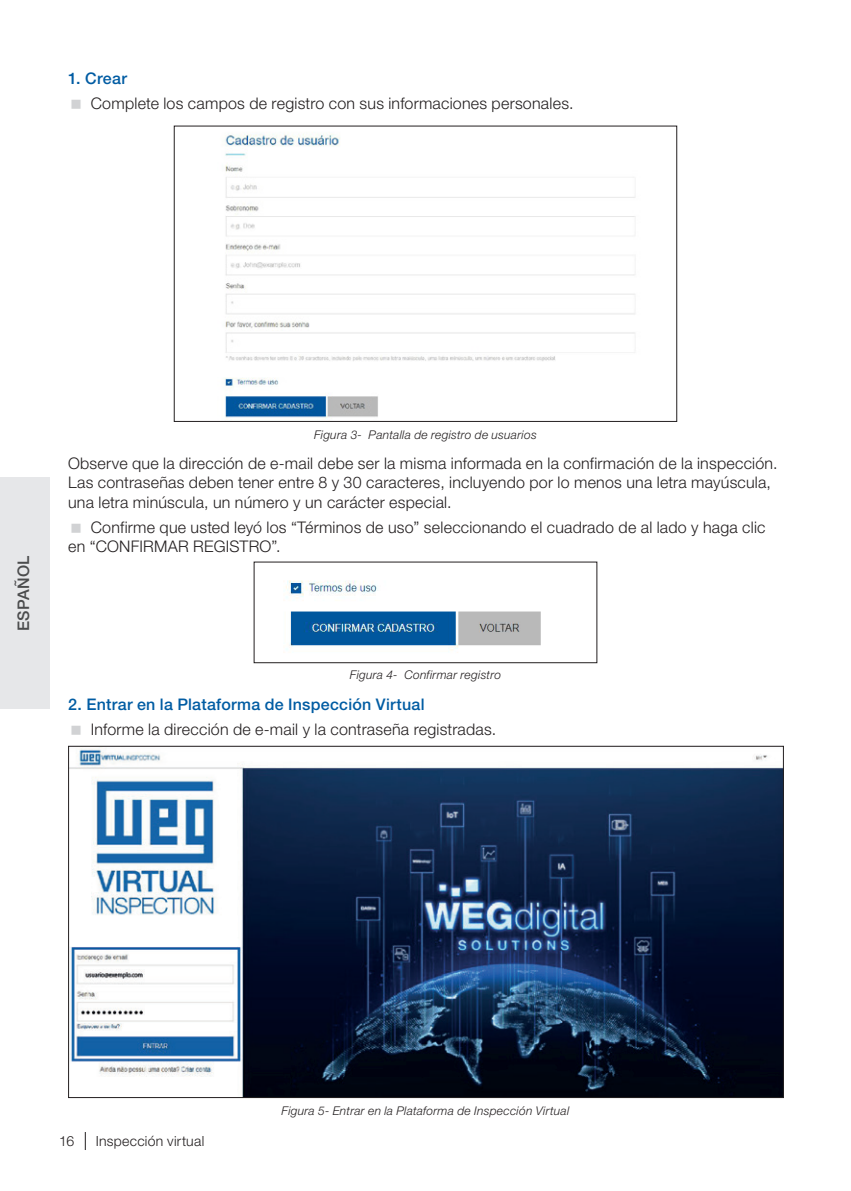
<style>
.page{position:relative;width:851px;height:1191px;background:#fff}
.page>*{position:absolute;margin:0;border:0;box-sizing:border-box;transform-origin:0 0}
.t1{font:300 16px/19.2px "Helvetica Neue LT Pro";letter-spacing:.015em;color:#231f20}
.t2{font:500 16px "Helvetica Neue LT Pro";letter-spacing:.015em;color:#015ca3}
.t3{font:500 16px "Helvetica Neue LT Pro";letter-spacing:.015em;color:#4b4c4d}
.t4{font:300 14px "Helvetica Neue LT Pro";letter-spacing:.02em;color:#231f20}
.t5{font:italic 300 12px "Helvetica Neue LT Pro";letter-spacing:.025em;color:#231f20}
</style>
<div class="page">
<svg style="left:85px;top:1132px;width:1px;height:18px"></svg>
<div style="left:0;top:477px;width:50px;height:232px;background:#e6e7e9"></div>
<img style="left:225px;top:134px;width:411px;height:286px">
<div style="left:174px;top:126px;width:503px;height:296px;border:1px solid #231f20"></div>
<img style="left:286px;top:580px;width:255px;height:73px">
<div style="left:253px;top:561px;width:344px;height:102px;border:1px solid #231f20"></div>
<img style="left:70px;top:747px;width:711px;height:349px">
<p class="t2" style="left:68px;top:69px;width:60px">1. Crear</p>
<p class="t1" style="left:91px;top:93px;width:484px">Complete los campos de registro con sus informaciones personales.</p>
<p class="t3" style="left:14px;top:631px;width:77px;rotate:-90deg">ESPAÑOL</p>
<p class="t5" style="left:314px;top:427px;width:224px">Figura 3- Pantalla de registro de usuarios</p>
<p class="t1" style="left:68px;top:453px;width:710px">Observe que la dirección de e-mail debe ser la misma informada en la confirmación de la inspección.</p>
<p class="t1" style="left:68px;top:473px;width:704px">Las contraseñas deben tener entre 8 y 30 caracteres, incluyendo por lo menos una letra mayúscula, una letra minúscula, un número y un carácter especial.</p>
<p class="t1" style="left:68px;top:517px;width:698px;text-indent:23px">Confirme que usted leyó los “Términos de uso” seleccionando el cuadrado de al lado y haga clic en “CONFIRMAR REGISTRO”.</p>
<p class="t5" style="left:350px;top:667px;width:153px">Figura 4- Confirmar registro</p>
<p class="t2" style="left:68px;top:694px;width:358px">2. Entrar en la Plataforma de Inspección Virtual</p>
<p class="t1" style="left:91px;top:719px;width:407px">Informe la dirección de e-mail y la contraseña registradas.</p>
<p class="t4" style="left:59px;top:1132px;width:16px">16</p>
<p class="t4" style="left:96px;top:1132px;width:110px">Inspección virtual</p>
<p class="t5" style="left:281px;top:1103px;width:289px">Figura 5- Entrar en la Plataforma de Inspección Virtual</p>
</div>
